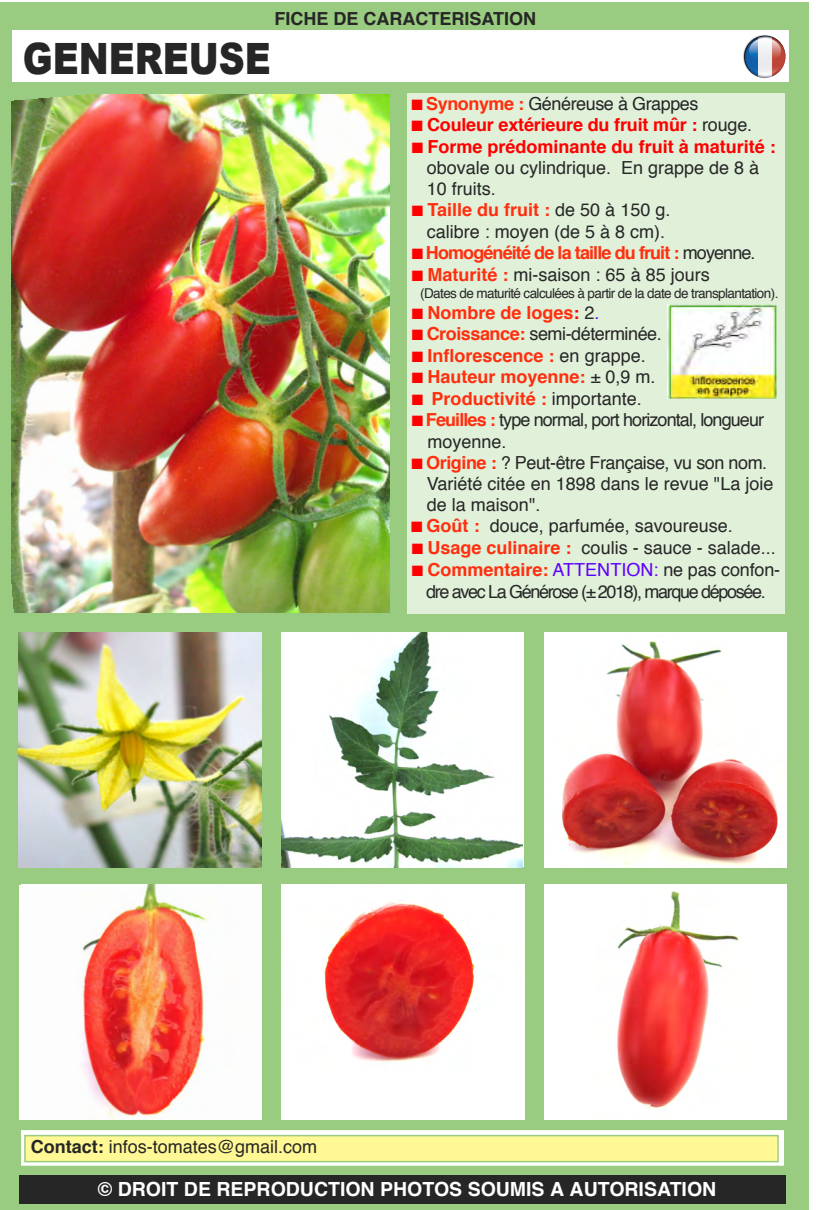
<style>
.page{position:relative;width:816px;height:1210px;background:#fff}
.page>*{position:absolute;margin:0;border:0;box-sizing:border-box;transform-origin:0 0}
.t1{font:900 43.2px "Arial";color:#272627;scale:.83 1}
.t2{font:700 19.5px "Helvetica";color:#fff}
.t3{font:18px/21.3px "Helvetica";color:#272627}
.t4{font:700 18px "Helvetica";color:#ff2f0f}
.t5{font:18px/21.6px "Helvetica";letter-spacing:-.075em;color:#272627;text-align:center}
.t6{font:18px "Helvetica";letter-spacing:-.025em;color:#272627}
.t7{font:18px/21.6px "Helvetica";letter-spacing:-.05em;color:#272627}
.t8{font:700 18px "Helvetica";letter-spacing:-.05em;color:#ff2f0f}
.t9{font:700 18px "Helvetica";letter-spacing:-.01em;color:#f00}
.t10{font:700 18px "Helvetica";color:#272627}
.t11{font:13.5px "Helvetica";letter-spacing:-.045em;color:#272627}
.s1{color:#f00}
.s2{font-weight:700;color:#ff2f0f}
.s3{font-weight:400;color:#272627}
.s4{font-weight:700;color:#f00}
.s5{font-weight:400;color:#5f00ff}
.s6{color:#5f00ff}
.s7{font-weight:700}
</style>
<div class="page">
<div style="left:0;top:3px;width:808px;height:1207px;background:#99cc80"></div>
<div style="left:12px;top:31px;width:776px;height:51px;background:#fff"></div>
<div style="left:19px;top:1175px;width:766px;height:29px;background:#272627"></div>
<img style="left:12px;top:94px;width:377px;height:519px">
<img style="left:19px;top:632px;width:242px;height:235px">
<img style="left:281px;top:632px;width:241px;height:235px">
<img style="left:20px;top:885px;width:241px;height:235px">
<img style="left:281px;top:885px;width:243px;height:235px">
<img style="left:544px;top:636px;width:242px;height:231px">
<img style="left:544px;top:885px;width:242px;height:235px">
<svg style="left:743px;top:36px;width:42px;height:42px"></svg>
<svg style="left:23px;top:1132px;width:759px;height:32px;background:#f3f9f1"></svg>
<div style="left:20px;top:1129px;width:765px;height:38px;border:2px solid #99cc80"></div>
<div style="left:26px;top:1136px;width:751px;height:25px;background:#fff894"></div>
<div style="left:24px;top:1135px;width:754px;height:27px;border:2px solid #99cc80"></div>
<div style="left:407px;top:93px;width:377px;height:521px;background:#e0f0d9"></div>
<img style="left:667px;top:305px;width:109px;height:93px">
<p class="t10" style="left:274px;top:11px;width:263px">FICHE DE CARACTERISATION</p>
<h1 class="t1" style="left:23px;top:26px;width:300px">GENEREUSE</h1>
<p class="t6" style="left:411px;top:96px;width:288px"><span class="s1">■</span> <span class="s2">Synonyme :</span> Généreuse à Grappes</p>
<p class="t9" style="left:411px;top:118px;width:342px">■ Couleur extérieure du fruit mûr : <span class="s3">rouge.</span></p>
<p class="t3" style="left:427px;top:137px;width:350px;text-indent:-15px"><span class="s1">■</span> <span class="s4">Forme prédominante du fruit à maturité : </span>obovale ou cylindrique. En grappe de 8 à<br>10 fruits.</p>
<p class="t3" style="left:412px;top:201px;width:260px;text-align:center"><span class="s1">■</span> <span class="s2">Taille du fruit :</span> de 50 à 150 g. calibre : moyen (de 5 à 8 cm).</p>
<p class="t8" style="left:412px;top:245px;width:345px"><span class="s1">■</span> Homogénéité de la taille du fruit : <span class="s3">moyenne.</span></p>
<p class="t3" style="left:412px;top:265px;width:299px"><span class="s1">■</span> <span class="s2">Maturité :</span> mi-saison : 65 à 85 jours</p>
<p class="t11" style="left:420px;top:288px;width:359px">(Dates de maturité calculées à partir de la date de transplantation).</p>
<p class="t4" style="left:412px;top:305px;width:189px"><span class="s1">■</span> Nombre de loges<span class="s1">:</span> <span class="s3">2</span><span class="s5">.</span></p>
<p class="t6" style="left:412px;top:326px;width:251px"><span class="s1">■</span> <span class="s2">Croissance:</span> semi-déterminée.</p>
<p class="t4" style="left:412px;top:348px;width:235px"><span class="s1">■</span> Inflorescence : <span class="s3">en grappe.</span></p>
<p class="t4" style="left:412px;top:369px;width:245px"><span class="s1">■</span> Hauteur moyenne: <span class="s3">± 0,9 m.</span></p>
<p class="t4" style="left:412px;top:391px;width:231px"><span class="s1">■</span> Productivité : <span class="s3">importante.</span></p>
<p class="t7" style="left:427px;top:411px;width:338px;text-indent:-15px"><span class="s1">■</span> <span class="s2">Feuilles :</span> type normal, port horizontal, longueur moyenne.</p>
<p class="t3" style="left:427px;top:453px;width:348px;text-indent:-15px"><span class="s1">■</span> <span class="s2">Origine :</span> ? Peut-être Française, vu son nom.<br>Variété citée en 1898 dans le revue "La joie de la maison".</p>
<p class="t3" style="left:411px;top:517px;width:323px"><span class="s1">■</span> <span class="s2">Goût :</span> douce, parfumée, savoureuse.</p>
<p class="t3" style="left:412px;top:538px;width:365px"><span class="s1">■</span> <span class="s2">Usage culinaire :</span> coulis - sauce - salade...</p>
<p class="t5" style="left:412px;top:560px;width:370px"><span class="s1">■</span> <span class="s2">Commentaire:</span> <span class="s6">ATTENTION:</span> ne pas confon&shy;dre avec La Générose (± 2018), marque déposée.</p>
<p class="t3" style="left:31px;top:1137px;width:288px"><span class="s7">Contact:</span> infos-tomates@gmail.com</p>
<p class="t2" style="left:98px;top:1181px;width:619px">© DROIT DE REPRODUCTION PHOTOS SOUMIS A AUTORISATION</p>
</div>
